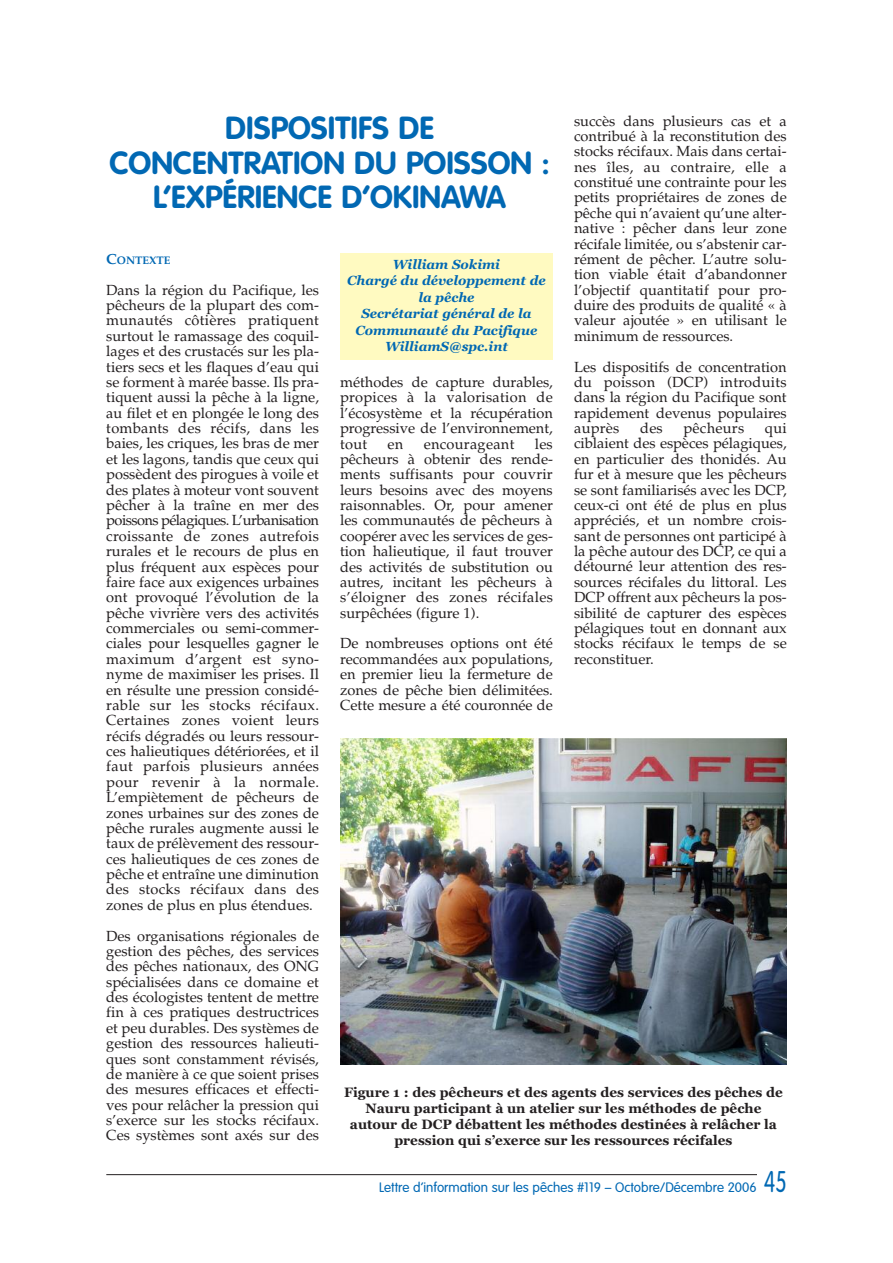
<style>
.page{position:relative;width:893px;height:1263px;background:#fff}
.page>*{position:absolute;margin:0;border:0;box-sizing:border-box;transform-origin:0 0}
.t1{font:700 31.5px/34.5px "VAG Rounded";color:#0168b3;text-align:center}
.t2{font:14.7px/15.5px "Palatino";color:#231f20;text-align:justify}
.t3{font:14.7px "Palatino";letter-spacing:.02em;color:#231f20}
.t4{font:700 13.5px/16.2px "Georgia";color:#231f20;text-align:center}
.t5{font:300 13.5px "VAG Rounded";color:#0168b3}
.t6{font:italic 700 13.2px/16.5px "Georgia";color:#0168b3;text-align:center}
.t7{font:700 10.95px "Palatino";color:#0168b3}
.s1{font-size:14.7px}
.s2{font-size:29.4px}
</style>
<div class="page">
<hr style="left:106px;top:1174px;width:681px;height:1px;background:#231f20">
<div style="left:757px;top:1162px;width:30px;height:44px;background:#fff"></div>
<div style="left:340px;top:253px;width:213px;height:107px;background:#fffac1"></div>
<img style="left:340px;top:738px;width:447px;height:326px">
<p class="t2" style="left:574px;top:113px;width:214px">succès dans plusieurs cas et a contribué à la reconstitution des stocks récifaux. Mais dans certai&shy;nes îles, au contraire, elle a constitué une contrainte pour les petits propriétaires de zones de pêche qui n’avaient qu’une alter&shy;native : pêcher dans leur zone récifale limitée, ou s’abstenir car&shy;rément de pêcher. L’autre solu&shy;tion viable était d’abandonner l’objectif quantitatif pour pro&shy;duire des produits de qualité « à valeur ajoutée » en utilisant le minimum de ressources.</p>
<p class="t2" style="left:574px;top:359px;width:214px">Les dispositifs de concentration du poisson (DCP) introduits dans la région du Pacifique sont rapidement devenus populaires auprès</p>
<h1 class="t1" style="left:109px;top:113px;width:442px">DISPOSITIFS DE<br>CONCENTRATION DU POISSON :<br>L’EXPÉRIENCE D’OKINAWA</h1>
<p class="t7" style="left:106px;top:254px;width:66px"><span class="s1">C</span>ONTEXTE</p>
<p class="t2" style="left:106px;top:282px;width:214px">Dans la région du Pacifique, les pêcheurs de la plupart des com&shy;munautés côtières pratiquent surtout le ramassage des coquil&shy;lages et des crustacés sur les pla&shy;tiers secs et les flaques d’eau qui se forment à marée basse. Ils pra&shy;tiquent aussi la pêche à la ligne, au filet et en plongée le long des tombants des récifs, dans les baies, les criques, les bras de mer et les lagons, tandis que ceux qui possèdent des pirogues à voile et des plates à moteur vont souvent pêcher à la traîne en mer des poissons pélagiques. L’urbanisation croissante de zones autrefois rurales et le recours de plus en plus fréquent aux espèces pour faire face aux exigences urbaines ont provoqué l’évolution de la pêche vivrière vers des activités commerciales ou semi-commer&shy;ciales pour lesquelles gagner le maximum d’argent est syno&shy;nyme de maximiser les prises. Il en résulte une pression considé&shy;rable sur les stocks récifaux.<br>Certaines zones voient leurs récifs dégradés ou leurs ressour&shy;ces halieutiques détériorées, et il faut parfois plusieurs années pour revenir à la normale.<br>L’empiètement de pêcheurs de zones urbaines sur des zones de pêche rurales augmente aussi le taux de prélèvement des ressour&shy;ces halieutiques de ces zones de pêche et entraîne une diminution des stocks récifaux dans des zones de plus en plus étendues.</p>
<p class="t2" style="left:106px;top:928px;width:214px">Des organisations régionales de gestion des pêches, des services des pêches nationaux, des ONG spécialisées dans ce domaine et des écologistes tentent de mettre fin à ces pratiques destructrices et peu durables. Des systèmes de gestion des ressources halieuti&shy;ques sont constamment révisés, de manière à ce que soient prises des mesures efficaces et effecti&shy;ves pour relâcher la pression qui s’exerce sur les stocks récifaux.<br>Ces systèmes sont axés sur des</p>
<p class="t6" style="left:347px;top:256px;width:200px">William Sokimi<br>Chargé du développement de la pêche<br>Secrétariat général de la<br>Communauté du Pacifique<br>WilliamS@spc.int</p>
<p class="t2" style="left:340px;top:374px;width:214px">méthodes de capture durables, propices à la valorisation de l’écosystème et la récupération progressive de l’environnement, tout</p>
<p class="t2" style="left:640px;top:420px;width:24px">des</p>
<p class="t3" style="left:683px;top:419px;width:62px">pêcheurs</p>
<p class="t2" style="left:574px;top:420px;width:214px;text-indent:191px">qui ciblaient des espèces pélagiques, en particulier des thonidés. Au fur et à mesure que les pêcheurs se sont familiarisés avec les DCP, ceux-ci ont été de plus en plus appréciés, et un nombre crois&shy;sant de personnes ont participé à la pêche autour des DCP, ce qui a détourné leur attention des res&shy;sources récifales du littoral. Les DCP offrent aux pêcheurs la pos&shy;sibilité de capturer des espèces pélagiques tout en donnant aux stocks récifaux le temps de se reconstituer.</p>
<p class="t2" style="left:340px;top:436px;width:214px;text-indent:195px">les pêcheurs à obtenir des rende&shy;ments suffisants pour couvrir leurs besoins avec des moyens raisonnables. Or, pour amener les communautés de pêcheurs à coopérer avec les services de ges&shy;tion halieutique, il faut trouver des activités de substitution ou autres, incitant les pêcheurs à s’éloigner des zones récifales surpêchées (figure 1).</p>
<p class="t2" style="left:340px;top:636px;width:214px">De nombreuses options ont été recommandées aux populations, en premier lieu la fermeture de zones de pêche bien délimitées.<br>Cette mesure a été couronnée de</p>
<p class="t2" style="left:388px;top:436px;width:17px">en</p>
<p class="t3" style="left:424px;top:435px;width:92px">encourageant</p>
<p class="t4" style="left:344px;top:1084px;width:440px">Figure 1 : des pêcheurs et des agents des services des pêches de Nauru participant à un atelier sur les méthodes de pêche autour de DCP débattent les méthodes destinées à relâcher la pression qui s’exerce sur les ressources récifales</p>
<p class="t5" style="left:379px;top:1181px;width:409px">Lettre d’information sur les pêches #119 – Octobre/Décembre 2006 <span class="s2">45</span></p>
</div>
